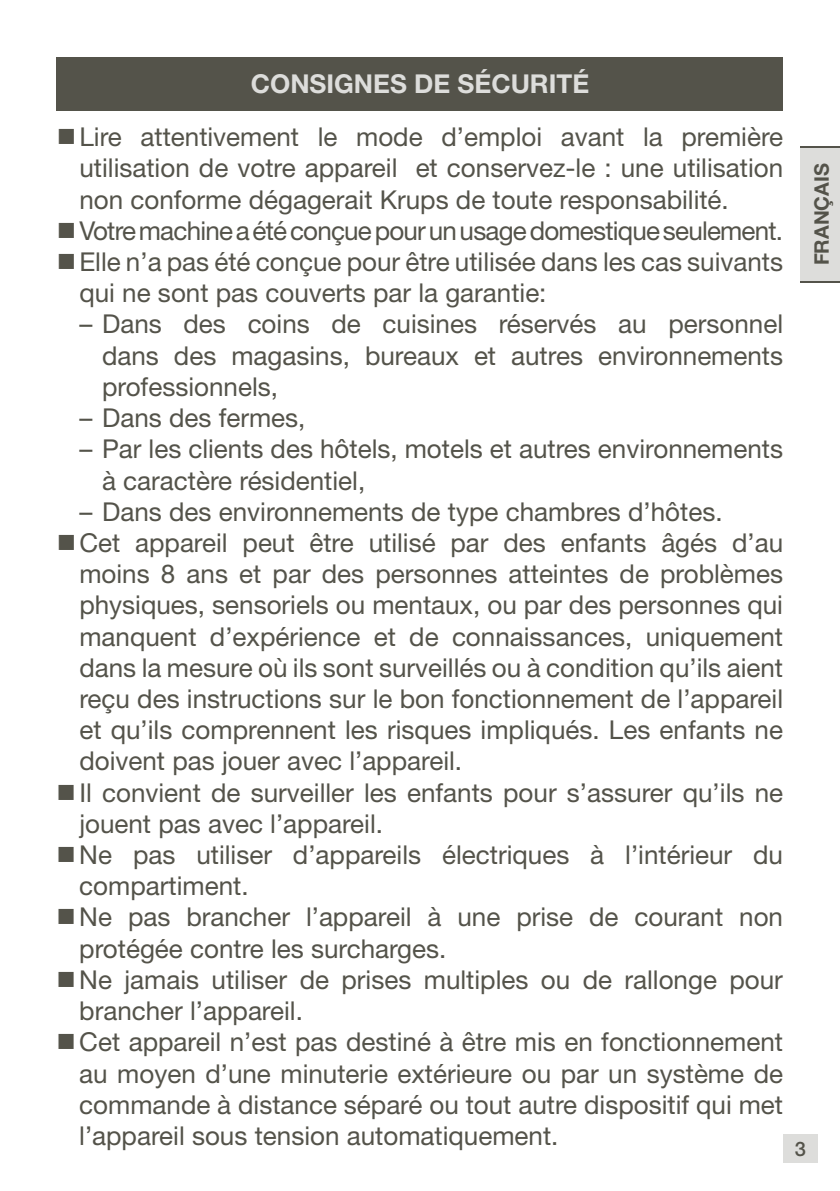
<style>
.page{position:relative;width:840px;height:1191px;background:#fff}
.page>*{position:absolute;margin:0;border:0;box-sizing:border-box;transform-origin:0 0}
.t1{font:26px/31.2px "Helvetica Neue LT Std";color:#54534a}
.t2{font:700 26px "Helvetica Neue LT Std";color:#dddddb}
.t3{font:700 20px "Helvetica Neue LT Std";color:#54534a}
.t4{font:500 20px "Helvetica Neue LT Std";color:#54534a}
</style>
<div class="page">
<div style="left:782px;top:1134px;width:34px;height:28px;background:#dddddb"></div>
<div style="left:799px;top:146px;width:40px;height:136px;background:#dddddb"></div>
<hr style="left:799px;top:281px;width:40px;height:1px;background:#54534a">
<hr style="left:799px;top:146px;width:40px;height:1px;background:#54534a">
<div style="left:57px;top:57px;width:725px;height:54px;background:#54534a"></div>
<p class="t2" style="left:251px;top:68px;width:340px">CONSIGNES DE SÉCURITÉ</p>
<p class="t1" style="left:79px;top:121px;width:705px">Lire attentivement le mode d’emploi avant la première utilisation de votre appareil et conservez-le : une utilisation non conforme dégagerait Krups de toute responsabilité.<br>Votre machine a été conçue pour un usage domestique seulement.<br>Elle n’a pas été conçue pour être utilisée dans les cas suivants qui ne sont pas couverts par la garantie:</p>
<p class="t1" style="left:102px;top:308px;width:682px;text-align:justify;text-indent:-23px">– Dans des coins de cuisines réservés au personnel dans des magasins, bureaux et autres environnements professionnels,</p>
<p class="t1" style="left:79px;top:402px;width:227px">– Dans des fermes,</p>
<p class="t1" style="left:102px;top:433px;width:682px;text-indent:-23px">– Par les clients des hôtels, motels et autres environnements à caractère résidentiel,</p>
<p class="t1" style="left:79px;top:495px;width:705px">– Dans des environnements de type chambres d’hôtes.<br>Cet appareil peut être utilisé par des enfants âgés d’au moins 8 ans et par des personnes atteintes de problèmes physiques, sensoriels ou mentaux, ou par des personnes qui manquent d’expérience et de connaissances, uniquement dans la mesure où ils sont surveillés ou à condition qu’ils aient reçu des instructions sur le bon fonctionnement de l’appareil et qu’ils comprennent les risques impliqués. Les enfants ne doivent pas jouer avec l’appareil.<br>Il convient de surveiller les enfants pour s’assurer qu’ils ne jouent pas avec l’appareil.<br>Ne pas utiliser d’appareils électriques à l’intérieur du compartiment.<br>Ne pas brancher l’appareil à une prise de courant non protégée contre les surcharges.<br>Ne jamais utiliser de prises multiples ou de rallonge pour brancher l’appareil.<br>Cet appareil n’est pas destiné à être mis en fonctionnement au moyen d’une minuterie extérieure ou par un système de commande à distance séparé ou tout autre dispositif qui met l’appareil sous tension automatiquement.</p>
<p class="t3" style="left:808px;top:265px;width:104px;rotate:-90deg">FRANÇAIS</p>
<p class="t4" style="left:794px;top:1136px;width:13px">3</p>
</div>
